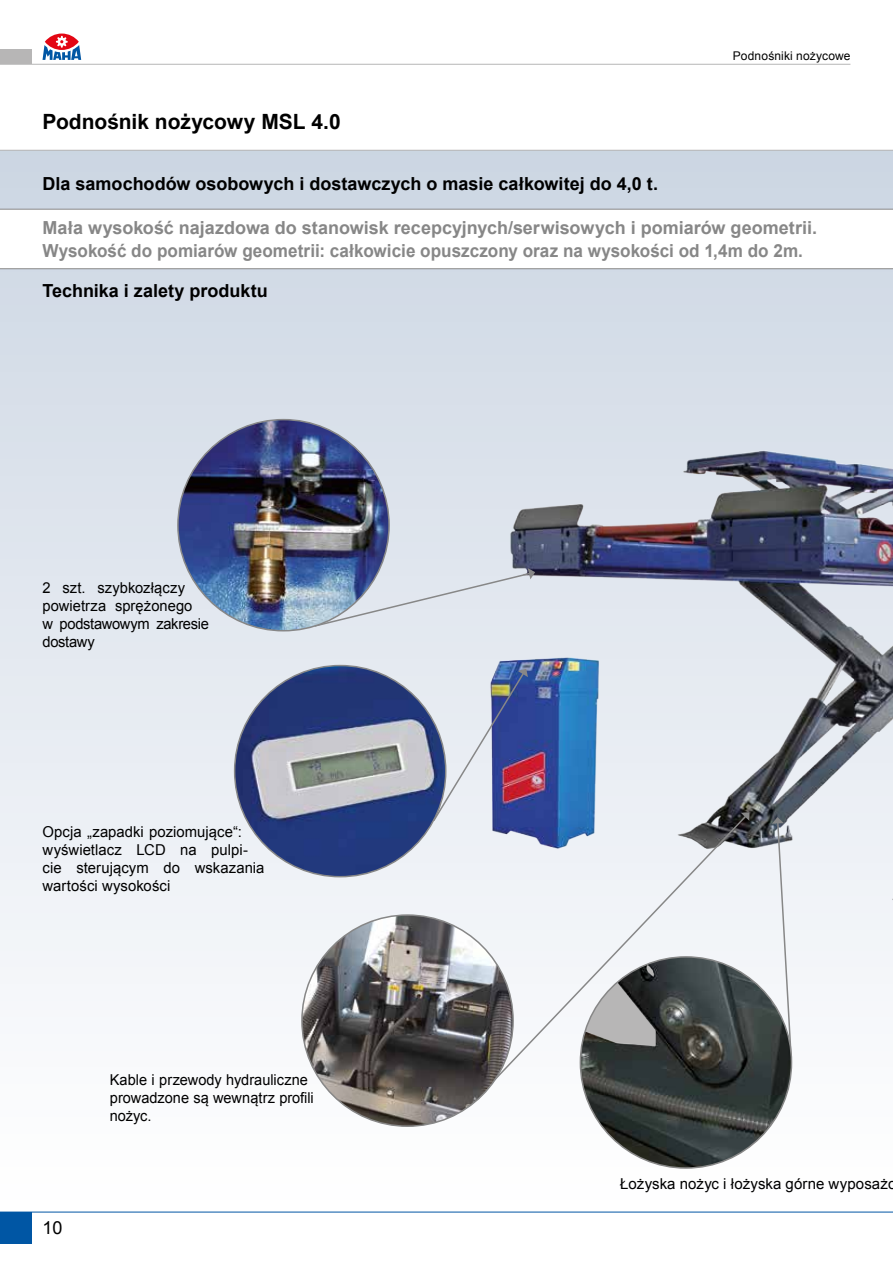
<style>
.page{position:relative;width:893px;height:1263px;background:#fff}
.page>*{position:absolute;margin:0;border:0;box-sizing:border-box;transform-origin:0 0}
.t1{font:700 21px "Arial";color:#000}
.t2{font:700 18px/22.5px "Arial";color:#878787}
.t3{font:700 18px "Arial";color:#000}
.t4{font:18px "Arial";color:#000}
.t5{font:15px/18px "Arial";color:#000}
.t6{font:12px "Arial";letter-spacing:.01em;color:#000}
</style>
<div class="page">
<div style="left:0;top:151px;width:893px;height:1061px;background:linear-gradient(to bottom,#cbd5e2,#fff)"></div>
<hr style="left:0;top:64px;width:850px;height:1px;background:#b7b6b6">
<div style="left:0;top:50px;width:31px;height:14px;background:#b7b6b6"></div>
<hr style="left:0;top:150px;width:893px;height:1px;background:#b7b6b6">
<hr style="left:0;top:1212px;width:893px;height:1px;background:#0056a4">
<div style="left:0;top:1212px;width:31px;height:31px;background:#0056a4"></div>
<img style="left:492px;top:371px;width:401px;height:556px">
<svg style="left:0;top:209px;width:893px;height:60px"></svg>
<img style="left:467px;top:637px;width:148px;height:222px">
<div style="left:313px;top:568px;width:222px;height:60px;background:#e2e7ef"></div>
<img style="left:178px;top:420px;width:211px;height:211px;border-radius:106px">
<svg style="left:432px;top:669px;width:96px;height:154px;background:#acaac5"></svg>
<img style="left:235px;top:665px;width:211px;height:212px;border-radius:106px">
<svg style="left:772px;top:817px;width:21px;height:242px"></svg>
<img style="left:580px;top:957px;width:211px;height:211px;border-radius:105px">
<svg style="left:489px;top:814px;width:259px;height:271px"></svg>
<svg style="left:741px;top:812px;width:8px;height:9px"></svg>
<img style="left:302px;top:915px;width:211px;height:211px;border-radius:106px">
<svg style="left:45px;top:34px;width:34px;height:16px"></svg>
<svg style="left:43px;top:36px;width:38px;height:24px"></svg>
<h1 class="t1" style="left:43px;top:108px;width:300px">Podnośnik nożycowy MSL 4.0</h1>
<p class="t3" style="left:43px;top:172px;width:617px">Dla samochodów osobowych i dostawczych o masie całkowitej do 4,0 t.</p>
<p class="t6" style="left:733px;top:48px;width:119px">Podnośniki nożycowe</p>
<p class="t2" style="left:43px;top:217px;width:776px">Mała wysokość najazdowa do stanowisk recepcyjnych/serwisowych i pomiarów geometrii.<br>Wysokość do pomiarów geometrii: całkowicie opuszczony oraz na wysokości od 1,4m do 2m.</p>
<p class="t3" style="left:43px;top:279px;width:227px">Technika i zalety produktu</p>
<p class="t5" style="left:43px;top:579px;width:168px">2 szt. szybkozłączy powietrza sprężonego<br>w podstawowym zakresie dostawy</p>
<p class="t5" style="left:43px;top:823px;width:223px">Opcja „zapadki poziomujące“: wyświetlacz LCD na pulpi&shy;cie sterującym do wskazania wartości wysokości</p>
<p class="t4" style="left:42px;top:1215px;width:22px">10</p>
<p class="t5" style="left:110px;top:1070px;width:206px">Kable i przewody hydrauliczne prowadzone są wewnątrz profili nożyc.</p>
<p class="t5" style="left:620px;top:1174px;width:278px">Łożyska nożyc i łożyska górne wyposażo</p>
</div>
